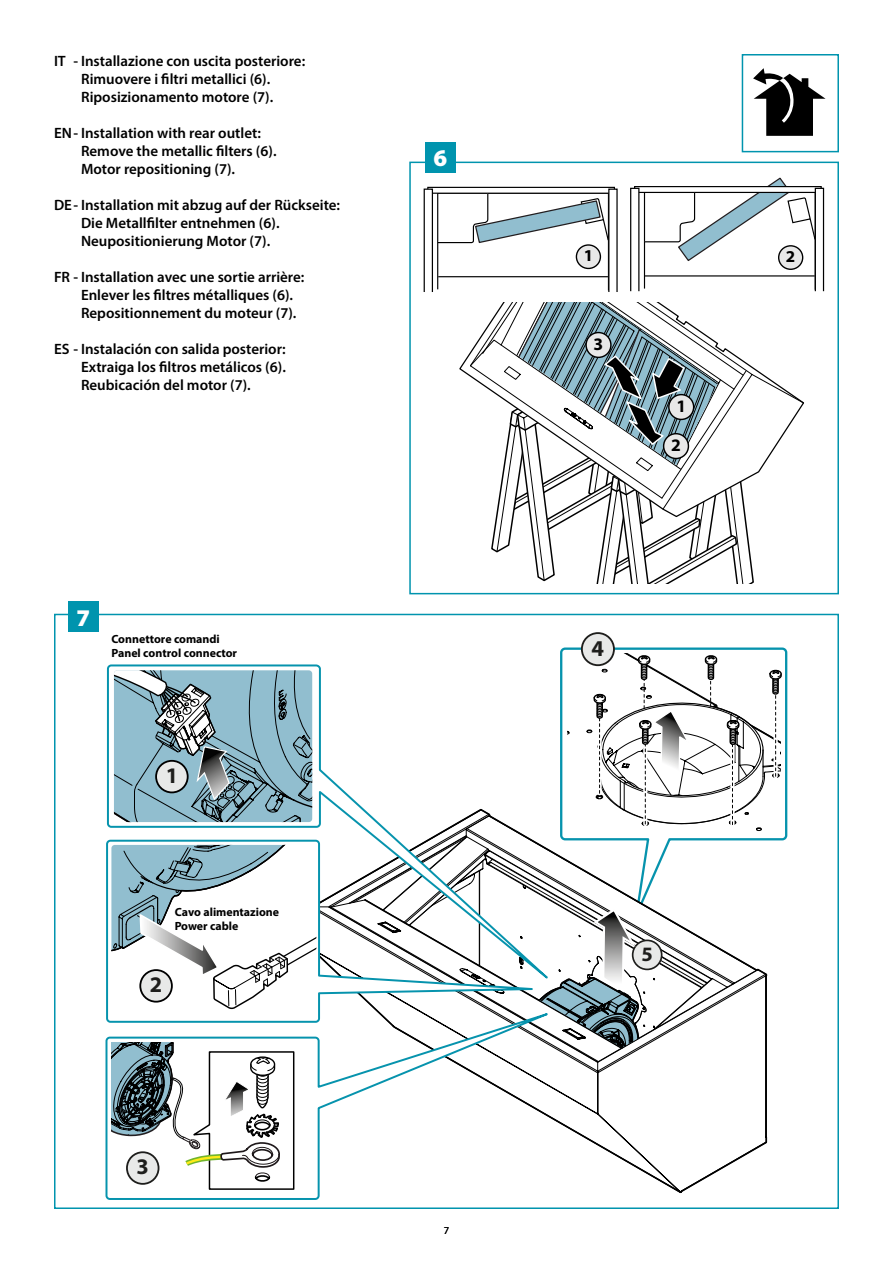
<style>
.page{position:relative;width:893px;height:1263px;background:#fff}
.page>*{position:absolute;margin:0;border:0;box-sizing:border-box;transform-origin:0 0}
.t1{font:900 24px "Myriad Pro";color:#fff}
.t2{font:700 22.65px "Myriad Pro";color:#1e1e1c}
.t3{font:700 22.35px "Myriad Pro";color:#1e1e1c}
.t4{font:700 20.55px "Myriad Pro";color:#1e1e1c}
.t5{font:700 17.55px "Myriad Pro";color:#000}
.t6{font:700 16.65px "Myriad Pro";color:#000}
.t7{font:600 15px/18px "Myriad Pro";color:#000}
.t8{font:700 11.85px/14.2px "Myriad Pro";color:#000}
.t9{font:10.5px "Myriad Pro";color:#000}
</style>
<div class="page">
<svg style="left:409px;top:161px;width:430px;height:434px"></svg>
<div style="left:416px;top:172px;width:415px;height:130px;background:#fff"></div>
<div style="left:427px;top:187px;width:188px;height:7px;background:#fff;border:1px solid #000"></div>
<svg style="left:437px;top:177px;width:385px;height:407px"></svg>
<div style="left:576px;top:245px;width:24px;height:23px;background:#e8e8e8;border-radius:50%"></div>
<div style="left:576px;top:244px;width:25px;height:25px;border:1px solid #000;border-radius:50%"></div>
<div style="left:779px;top:246px;width:24px;height:23px;background:#e8e8e8;border-radius:50%"></div>
<div style="left:778px;top:245px;width:25px;height:25px;border:1px solid #000;border-radius:50%"></div>
<div style="left:586px;top:333px;width:25px;height:24px;background:#e8e8e8;border-radius:50%"></div>
<div style="left:585px;top:332px;width:27px;height:26px;border:1px solid #000;border-radius:50%"></div>
<div style="left:608px;top:189px;width:10px;height:104px;background:#fff;border:1px solid #000"></div>
<div style="left:424px;top:189px;width:9px;height:104px;background:#fff;border:1px solid #000"></div>
<div style="left:815px;top:188px;width:9px;height:104px;background:#fff;border:1px solid #000"></div>
<div style="left:630px;top:188px;width:9px;height:104px;background:#fff;border:1px solid #000"></div>
<svg style="left:560px;top:647px;width:227px;height:194px"></svg>
<svg style="left:567px;top:653px;width:215px;height:184px"></svg>
<div style="left:582px;top:633px;width:32px;height:32px;background:#e8e9e8;border-radius:50%"></div>
<div style="left:581px;top:632px;width:34px;height:34px;border:2px solid #1e1e1c;border-radius:50%"></div>
<svg style="left:560px;top:809px;width:207px;height:369px"></svg>
<svg style="left:549px;top:837px;width:158px;height:356px"></svg>
<div style="left:633px;top:940px;width:29px;height:29px;background:#e8e9e8;border-radius:50%"></div>
<div style="left:632px;top:939px;width:30px;height:31px;border:2px solid #1e1e1c;border-radius:50%"></div>
<svg style="left:105px;top:1036px;width:444px;height:164px"></svg>
<svg style="left:111px;top:1042px;width:184px;height:167px"></svg>
<svg style="left:106px;top:664px;width:444px;height:234px"></svg>
<svg style="left:114px;top:670px;width:198px;height:152px;background:#85a7b4"></svg>
<div style="left:156px;top:761px;width:32px;height:31px;background:#e8e9e8;border-radius:50%"></div>
<div style="left:155px;top:760px;width:34px;height:33px;border:2px solid #000;border-radius:50%"></div>
<svg style="left:363px;top:898px;width:277px;height:152px"></svg>
<svg style="left:106px;top:839px;width:428px;height:185px"></svg>
<svg style="left:111px;top:845px;width:205px;height:165px"></svg>
<div style="left:205px;top:906px;width:20px;height:29px;background:#fff"></div>
<div style="left:140px;top:970px;width:32px;height:32px;background:#e8e9e8;border-radius:50%"></div>
<div style="left:139px;top:969px;width:34px;height:33px;border:2px solid #000;border-radius:50%"></div>
<div style="left:425px;top:142px;width:31px;height:30px;background:#0094ae"></div>
<div style="left:68px;top:602px;width:30px;height:30px;background:#0094ae"></div>
<svg style="left:753px;top:68px;width:72px;height:68px"></svg>
<div style="left:742px;top:54px;width:97px;height:98px;border:2px solid #0094ae"></div>
<p class="t7" style="left:54px;top:52px;width:253px;text-align:center">IT - Installazione con uscita posteriore:<br>Rimuovere i filtri metallici (6).<br>Riposizionamento motore (7).</p>
<p class="t7" style="left:81px;top:124px;width:197px;text-indent:-27px">EN- Installation with rear outlet:<br>Remove the metallic filters (6).<br>Motor repositioning (7).</p>
<p class="t7" style="left:81px;top:196px;width:261px;text-indent:-27px">DE- Installation mit abzug auf der Rückseite:<br>Die Metallfilter entnehmen (6).<br>Neupositionierung Motor (7).</p>
<p class="t7" style="left:81px;top:268px;width:225px;text-indent:-27px">FR - Installation avec une sortie arrière:<br>Enlever les filtres métalliques (6).<br>Repositionnement du moteur (7).</p>
<p class="t7" style="left:81px;top:340px;width:206px;text-align:justify;text-indent:-27px">ES - Instalación con salida posterior:<br>Extraiga los filtros metálicos (6).<br>Reubicación del motor (7).</p>
<h1 class="t1" style="left:76px;top:602px;width:15px">7</h1>
<p class="t8" style="left:111px;top:631px;width:127px">Connettore comandi<br>Panel control connector</p>
<h3 class="t3" style="left:166px;top:761px;width:14px">1</h3>
<p class="t8" style="left:175px;top:904px;width:106px">Cavo alimentazione<br>Power cable</p>
<h3 class="t3" style="left:150px;top:970px;width:14px">2</h3>
<h3 class="t3" style="left:137px;top:1152px;width:14px">3</h3>
<h1 class="t1" style="left:434px;top:142px;width:15px">6</h1>
<p class="t9" style="left:444px;top:1224px;width:7px">7</p>
<p class="t6" style="left:584px;top:245px;width:11px">1</p>
<p class="t6" style="left:786px;top:246px;width:11px">2</p>
<p class="t5" style="left:594px;top:333px;width:11px">3</p>
<p class="t5" style="left:676px;top:395px;width:11px">1</p>
<p class="t5" style="left:671px;top:434px;width:11px">2</p>
<h2 class="t2" style="left:592px;top:633px;width:14px">4</h2>
<h3 class="t4" style="left:641px;top:940px;width:13px">5</h3>
</div>
